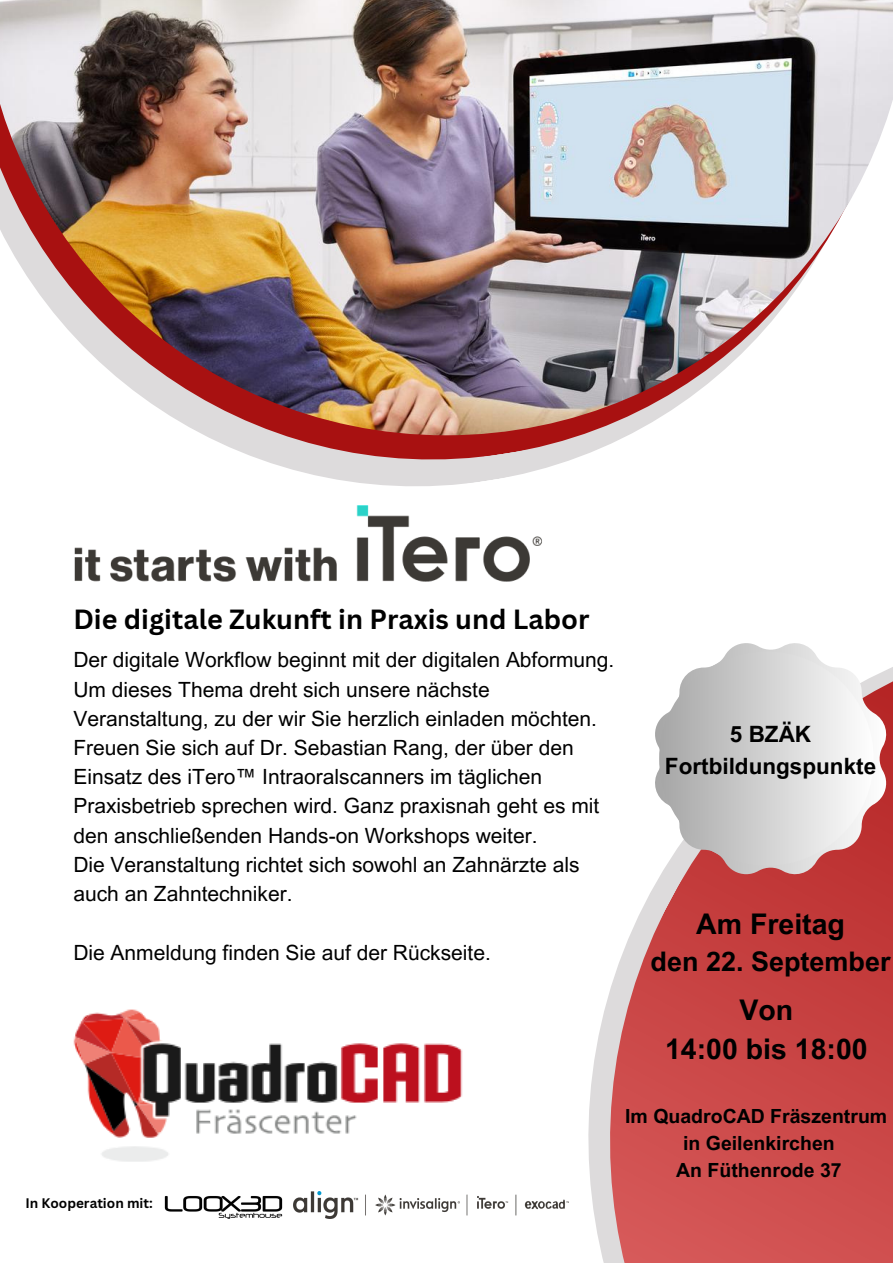
<style>
.page{position:relative;width:893px;height:1264px;background:#fff}
.page>*{position:absolute;margin:0;border:0;box-sizing:border-box;transform-origin:0 0}
.t1{font:700 28.5px "Arial MT Pro";color:#000}
.t2{font:700 27px "Canva Sans";color:#000}
.t3{font:700 27px "Arial MT Pro";color:#000}
.t4{font:700 22.5px/31.5px "Arial MT Pro";color:#000;text-align:center}
.t5{font:21px/29.2px "Arial MT Pro";color:#000}
.t6{font:700 19.5px "Arial MT Pro";color:#000}
.t7{font:700 13.5px "Canva Sans";color:#000}
</style>
<div class="page">
<svg style="left:204px;top:435px;width:424px;height:37px;fill:#dddbdc"></svg>
<svg style="left:588px;top:667px;width:304px;height:595px"></svg>
<img style="left:0;top:0;width:892px;height:435px">
<img style="left:164px;top:1196px;width:118px;height:23px">
<img style="left:293px;top:1191px;width:275px;height:27px">
<svg style="left:655px;top:643px;width:231px;height:231px"></svg>
<div style="left:659px;top:651px;width:214px;height:215px;background:linear-gradient(to right,#a6a6a6,#fdfdfd);border-radius:50%"></div>
<img style="left:73px;top:1009px;width:390px;height:153px">
<img style="left:74px;top:472px;width:468px;height:110px">
<p class="t2" style="left:73px;top:600px;width:517px">Die digitale Zukunft in Praxis und Labor</p>
<p class="t5" style="left:73px;top:648px;width:542px">Der digitale Workflow beginnt mit der digitalen Abformung.</p>
<p class="t5" style="left:73px;top:677px;width:525px">Um dieses Thema dreht sich unsere nächste<br>Veranstaltung, zu der wir Sie herzlich einladen möchten.</p>
<p class="t5" style="left:73px;top:735px;width:527px">Freuen Sie sich auf Dr. Sebastian Rang, der über den Einsatz des iTero™ Intraoralscanners im täglichen Praxisbetrieb sprechen wird. Ganz praxisnah geht es mit den anschließenden Hands-on Workshops weiter.</p>
<p class="t5" style="left:73px;top:852px;width:507px">Die Veranstaltung richtet sich sowohl an Zahnärzte als auch an Zahntechniker.</p>
<p class="t5" style="left:73px;top:940px;width:419px">Die Anmeldung finden Sie auf der Rückseite.</p>
<p class="t4" style="left:665px;top:721px;width:213px">5 BZÄK<br>Fortbildungspunkte</p>
<p class="t1" style="left:696px;top:913px;width:150px">Am Freitag</p>
<p class="t3" style="left:650px;top:951px;width:241px">den 22. September</p>
<p class="t1" style="left:739px;top:998px;width:55px">Von</p>
<p class="t1" style="left:665px;top:1038px;width:204px">14:00 bis 18:00</p>
<p class="t7" style="left:26px;top:1193px;width:129px">In Kooperation mit:</p>
<p class="t6" style="left:625px;top:1108px;width:263px">Im QuadroCAD Fräszentrum</p>
<p class="t6" style="left:683px;top:1135px;width:153px">in Geilenkirchen</p>
<p class="t6" style="left:676px;top:1162px;width:167px">An Füthenrode 37</p>
</div>
